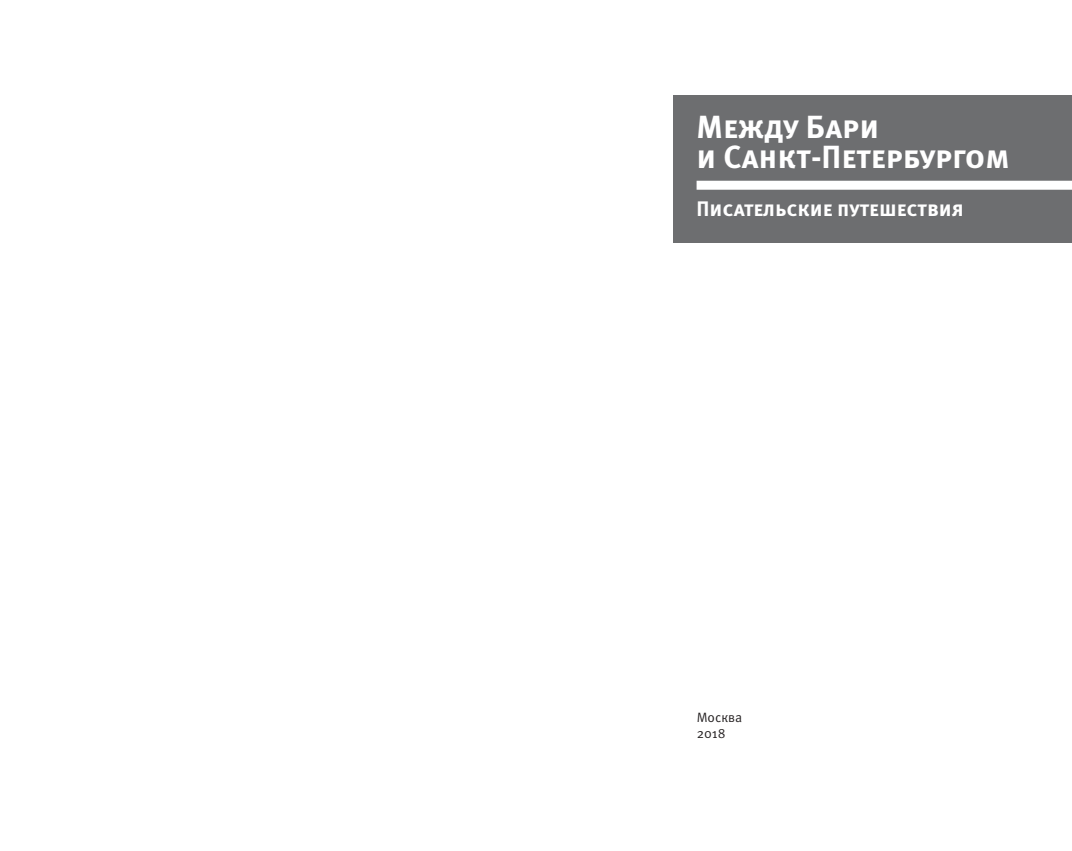
<style>
.page{position:relative;width:1072px;height:851px;background:#fff}
.page>*{position:absolute;margin:0;border:0;box-sizing:border-box;transform-origin:0 0}
.t1{font:700 31.95px/30.5px "Meta Pro";color:#fff}
.t2{font:700 21px "Meta Pro";color:#fff}
.t3{font:13.5px/16.5px "Meta Pro";color:#231f20}
</style>
<div class="page">
<div style="left:673px;top:95px;width:398px;height:147px;background:#6d6e70"></div>
<div style="left:696px;top:181px;width:375px;height:9px;background:#fff"></div>
<p class="t1" style="left:696px;top:115px;width:315px">Между Бари<br>и Санкт-Петербургом</p>
<p class="t2" style="left:696px;top:201px;width:269px">Писательские путешествия</p>
<p class="t3" style="left:696px;top:710px;width:47px">Москва<br>2018</p>
</div>
